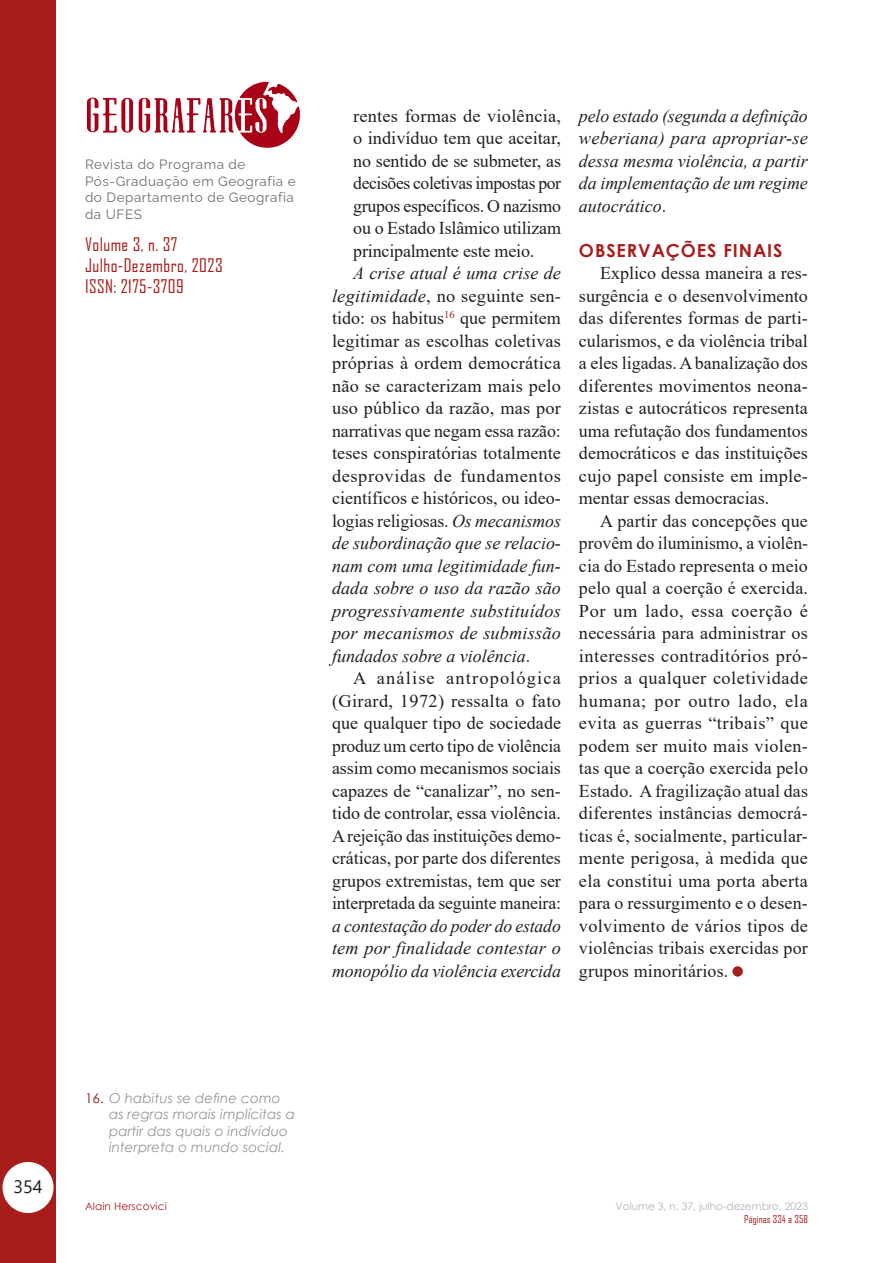
<style>
.page{position:relative;width:893px;height:1263px;background:#fff}
.page>*{position:absolute;margin:0;border:0;box-sizing:border-box;transform-origin:0 0}
.Geo_Parágrafo_normal{font:18px/22.5px "Times New Roman";color:#231f20;text-align:justify}
.Geo_Parágrafo_normal-2{font:italic 18px/22.5px "Times New Roman";color:#231f20;text-align:justify}
.t1{font:18px/21px "Agency FB";letter-spacing:.025em;color:#a71d1b}
.Geo_Título_Capítulo_Vermelho{font:700 18px "Century Gothic";letter-spacing:.05em;color:#a71d1b}
.t2{font:18px "Segoe UI";color:#231f20}
.t3{font:italic 13.5px/16.2px "Century Gothic";letter-spacing:.01em;color:#939598}
.t4{font:13.5px/16.5px "Raleway";letter-spacing:.04em;color:#6c6d70}
.t5{font:10.5px "Century Gothic";color:#b2b3b7}
.t6{font:10.5px "Century Gothic";letter-spacing:.01em;color:#a71d1b}
.t7{font:10.5px "Agency FB";letter-spacing:.01em;color:#a71d1b}
.s1{font-style:italic}
.s2{font-style:normal}
.s3{font-style:normal;color:#8f1d1b}
</style>
<div class="page">
<div style="left:0;top:0;width:56px;height:1263px;background:#a71d1b"></div>
<div style="left:3px;top:1162px;width:51px;height:51px;background:#fff;border-radius:50%"></div>
<img style="left:86px;top:81px;width:214px;height:66px">
<div style="left:732px;top:966px;width:11px;height:11px;background:#a71d1b;border-radius:50%"></div>
<p class="t4" style="left:85px;top:155px;width:212px">Revista do Programa de<br>Pós-Graduação em Geografia e do Departamento de Geografia da UFES</p>
<p class="t1" style="left:85px;top:234px;width:139px">Volume 3, n. 37<br>Julho-Dezembro, 2023<br>ISSN: 2175-3709</p>
<p class="Geo_Parágrafo_normal" style="left:353px;top:104px;width:209px">rentes formas de violência, o indivíduo tem que aceitar, no sentido de se submeter, as decisões coletivas impostas por grupos específicos. O nazismo ou o Estado Islâmico utilizam principalmente este meio.</p>
<p class="Geo_Parágrafo_normal" style="left:332px;top:261px;width:231px;text-indent:21px"><span class="s1">A crise atual é uma crise de legitimidade</span>, no seguinte sen&shy;tido: os habitus<sup>16</sup> que permitem legitimar as escolhas coletivas próprias à ordem democrática não se caracterizam mais pelo uso público da razão, mas por narrativas que negam essa razão: teses conspiratórias totalmente desprovidas de fundamentos científicos e históricos, ou ideo&shy;logias religiosas. <span class="s1">Os mecanismos de subordinação que se relacio&shy;nam com uma legitimidade fun&shy;dada sobre o uso da razão são progressivamente substituídos por mecanismos de submissão fundados sobre a violência</span>.</p>
<p class="Geo_Parágrafo_normal" style="left:332px;top:666px;width:231px;text-indent:21px">A análise antropológica (Girard, 1972) ressalta o fato que qualquer tipo de sociedade produz um certo tipo de violência assim como mecanismos sociais capazes de “canalizar”, no sen&shy;tido de controlar, essa violência.<br>A rejeição das instituições demo&shy;cráticas, por parte dos diferentes grupos extremistas, tem que ser interpretada da seguinte maneira: <span class="s1">a contestação do poder do estado tem por finalidade contestar o monopólio da violência exercida</span></p>
<p class="Geo_Parágrafo_normal-2" style="left:579px;top:104px;width:230px">pelo estado (segunda a definição weberiana) para apropriar-se dessa mesma violência, a partir da implementação de um regime autocrático<span class="s2">.</span></p>
<p class="Geo_Título_Capítulo_Vermelho" style="left:579px;top:236px;width:205px">OBSERVAÇÕES FINAIS</p>
<p class="Geo_Parágrafo_normal" style="left:579px;top:261px;width:231px;text-indent:21px">Explico dessa maneira a res&shy;surgência e o desenvolvimento das diferentes formas de parti&shy;cularismos, e da violência tribal a eles ligadas. A banalização dos diferentes movimentos neona&shy;zistas e autocráticos representa uma refutação dos fundamentos democráticos e das instituições cujo papel consiste em imple&shy;mentar essas democracias.</p>
<p class="Geo_Parágrafo_normal" style="left:579px;top:509px;width:231px;text-indent:21px">A partir das concepções que provêm do iluminismo, a violên&shy;cia do Estado representa o meio pelo qual a coerção é exercida.<br>Por um lado, essa coerção é necessária para administrar os interesses contraditórios pró&shy;prios a qualquer coletividade humana; por outro lado, ela evita as guerras “tribais” que podem ser muito mais violen&shy;tas que a coerção exercida pelo Estado. A fragilização atual das diferentes instâncias democrá&shy;ticas é, socialmente, particular&shy;mente perigosa, à medida que ela constitui uma porta aberta para o ressurgimento e o desen&shy;volvimento de vários tipos de violências tribais exercidas por grupos minoritários.</p>
<p class="t2" style="left:13px;top:1169px;width:31px">354</p>
<p class="t3" style="left:109px;top:1090px;width:188px;text-indent:-24px"><span class="s3">16.</span> O habitus se define como as regras morais implícitas a partir das quais o indivíduo interpreta o mundo social.</p>
<p class="t6" style="left:85px;top:1198px;width:83px">Alain Herscovici</p>
<p class="t5" style="left:615px;top:1198px;width:194px">Volume 3, n. 37, julho-dezembro, 2023</p>
<p class="t7" style="left:744px;top:1212px;width:65px">Páginas 334 a 358</p>
</div>
